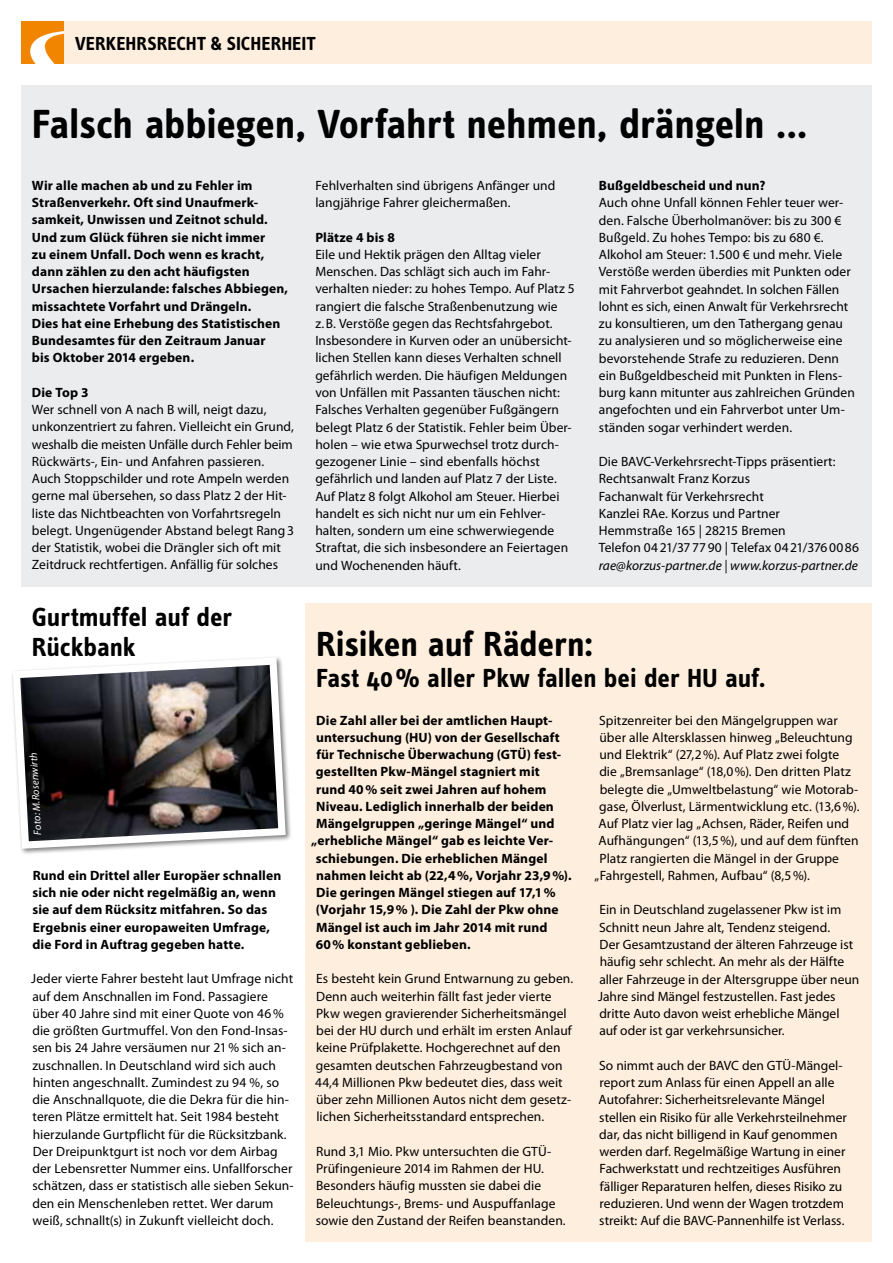
<style>
.page{position:relative;width:893px;height:1263px;background:#fff}
.page>*{position:absolute;margin:0;border:0;box-sizing:border-box;transform-origin:0 0}
.t1{font:700 42px "Info Text";letter-spacing:-.005em;color:#000}
.t2{font:700 36px "Info Text";letter-spacing:-.005em;color:#000}
.t3{font:700 27px/30px "Info Text";color:#000}
.t4{font:700 19.5px "Info Text";color:#000}
.t5{font:13.5px/17.2px "Myriad Pro";letter-spacing:.005em;color:#000}
.t6{font:700 13.5px/17.2px "Myriad Pro";letter-spacing:.01em;color:#000}
.t7{font:italic 13.5px "Myriad Pro";letter-spacing:.005em;color:#000}
.t8{font:italic 10.5px "Myriad Pro";color:#fff}
</style>
<div class="page">
<div style="left:32px;top:21px;width:840px;height:43px;background:#feeedd"></div>
<div style="left:21px;top:85px;width:851px;height:501px;background:#eaeced"></div>
<div style="left:305px;top:604px;width:567px;height:638px;background:#feeedd"></div>
<img style="left:21px;top:21px;width:43px;height:43px">
<div style="left:11px;top:655px;width:281px;height:200px;background:#000;opacity:.5"></div>
<svg style="left:11px;top:655px;width:278px;height:197px"></svg>
<h3 class="t4" style="left:75px;top:32px;width:242px">VERKEHRSRECHT &amp; SICHERHEIT</h3>
<h1 class="t1" style="left:32px;top:100px;width:777px">Falsch abbiegen, Vorfahrt nehmen, drängeln ...</h1>
<p class="t6" style="left:32px;top:177px;width:258px">Wir alle machen ab und zu Fehler im Straßenverkehr. Oft sind Unaufmerk&shy;samkeit, Unwissen und Zeitnot schuld.<br>Und zum Glück führen sie nicht immer<br>zu einem Unfall. Doch wenn es kracht, dann zählen zu den acht häufigsten -Ursachen hierzulande: falsches Abbiegen, missachtete Vorfahrt und Drängeln.<br>Dies hat eine Erhebung des Statistischen Bundesamtes für den Zeitraum Januar<br>bis Oktober 2014 ergeben.</p>
<p class="t6" style="left:32px;top:384px;width:58px">Die Top 3</p>
<p class="t5" style="left:32px;top:401px;width:264px">Wer schnell von A nach B will, neigt dazu, unkonzentriert zu fahren. Vielleicht ein Grund, weshalb die meisten Unfälle durch Fehler beim Rückwärts-, Ein- und Anfahren passieren.<br>Auch Stoppschilder und rote Ampeln werden gerne mal übersehen, so dass Platz 2 der Hit&shy;liste das Nichtbeachten von Vorfahrtsregeln belegt. Ungenügender Abstand belegt Rang 3 der Statistik, wobei die Drängler sich oft mit Zeitdruck rechtfertigen. Anfällig für solches</p>
<h3 class="t3" style="left:32px;top:602px;width:202px">Gurtmuffel auf der<br>Rückbank</h3>
<p class="t8" style="left:32px;top:835px;width:84px;rotate:-93deg">Foto: M.Rosenwirth</p>
<p class="t6" style="left:32px;top:867px;width:250px">Rund ein Drittel aller Europäer schnallen sich nie oder nicht regelmäßig an, wenn sie auf dem Rücksitz mitfahren. So das -Ergebnis einer europaweiten Umfrage, die Ford in Auftrag gegeben hatte.</p>
<p class="t5" style="left:31px;top:970px;width:264px">Jeder vierte Fahrer besteht laut Umfrage nicht auf dem Anschnallen im Fond. Passagiere über 40 Jahre sind mit einer Quote von 46% die größten Gurtmuffel. Von den Fond-Insas&shy;sen bis 24 Jahre versäumen nur 21% sich an&shy;zuschnallen. In Deutschland wird sich auch hinten angeschnallt. Zumindest zu 94 %, so die Anschnallquote, die die Dekra für die hin&shy;teren Plätze ermittelt hat. Seit 1984 besteht hierzulande Gurtpflicht für die Rücksitzbank.<br>Der Dreipunktgurt ist noch vor dem Airbag der Lebensretter Nummer eins. Unfallforscher schätzen, dass er statistisch alle sieben Sekun&shy;den ein Menschenleben rettet. Wer darum weiß, schnallt(s) in Zukunft vielleicht doch.</p>
<p class="t5" style="left:315px;top:177px;width:242px">Fehlverhalten sind übrigens Anfänger und langjährige Fahrer gleichermaßen.</p>
<p class="t6" style="left:315px;top:229px;width:81px">Plätze 4 bis 8</p>
<p class="t5" style="left:315px;top:246px;width:261px">Eile und Hektik prägen den Alltag vieler Menschen. Das schlägt sich auch im Fahr&shy;verhalten nieder: zu hohes Tempo. Auf Platz 5 rangiert die falsche Straßenbenutzung wie z.B. Verstöße gegen das Rechtsfahrgebot.<br>Insbesondere in Kurven oder an unübersicht&shy;lichen Stellen kann dieses Verhalten schnell gefährlich werden. Die häufigen Meldungen von Unfällen mit Passanten täuschen nicht:<br>Falsches Verhalten gegenüber Fußgängern belegt Platz 6 der Statistik. Fehler beim Über&shy;holen – wie etwa Spurwechsel trotz durch&shy;gezogener Linie – sind ebenfalls höchst gefährlich und landen auf Platz 7 der Liste.<br>Auf Platz 8 folgt Alkohol am Steuer. Hierbei handelt es sich nicht nur um ein Fehlver&shy;halten, sondern um eine schwerwiegende Straftat, die sich insbesondere an Feiertagen und Wochenenden häuft.</p>
<p class="t6" style="left:599px;top:177px;width:168px">Bußgeldbescheid und nun?</p>
<p class="t5" style="left:599px;top:194px;width:258px">Auch ohne Unfall können Fehler teuer wer&shy;den. Falsche Überholmanöver: bis zu 300 € Bußgeld. Zu hohes Tempo: bis zu 680 €.<br>Alkohol am Steuer: 1.500 € und mehr. Viele Verstöße werden überdies mit Punkten oder mit Fahrverbot geahndet. In solchen Fällen lohnt es sich, einen Anwalt für Verkehrsrecht zu konsultieren, um den Tathergang genau zu analysieren und so möglicherweise eine bevorstehende Strafe zu reduzieren. Denn ein Bußgeldbescheid mit Punkten in Flens&shy;burg kann mitunter aus zahlreichen Gründen angefochten und ein Fahrverbot unter Um&shy;ständen sogar verhindert werden.</p>
<p class="t5" style="left:599px;top:453px;width:262px">Die BAVC-Verkehrsrecht-Tipps präsentiert:<br>Rechtsanwalt Franz Korzus<br>Fachanwalt für Verkehrsrecht<br>Kanzlei RAe. Korzus und Partner<br>Hemmstraße 165 | 28215 Bremen<br>Telefon 0421/377790 | Telefax 0421/3760086</p>
<p class="t7" style="left:599px;top:558px;width:261px">rae@korzus-partner.de | www.korzus-partner.de</p>
<h2 class="t2" style="left:316px;top:623px;width:279px">Risiken auf Rädern:</h2>
<h3 class="t3" style="left:316px;top:663px;width:451px">Fast 40% aller Pkw fallen bei der HU auf.</h3>
<p class="t6" style="left:316px;top:712px;width:237px">Die Zahl aller bei der amtlichen Haupt-</p>
<p class="t6" style="left:316px;top:729px;width:245px">untersuchung (HU) von der Gesellschaft</p>
<p class="t6" style="left:316px;top:746px;width:246px">für Technische Überwachung (GTÜ) fest-</p>
<p class="t6" style="left:316px;top:763px;width:225px">gestellten Pkw-Mängel stagniert mit</p>
<p class="t6" style="left:316px;top:781px;width:232px">rund 40% seit zwei Jahren auf hohem</p>
<p class="t6" style="left:316px;top:798px;width:239px">-N iveau. Lediglich innerhalb der beiden</p>
<p class="t6" style="left:316px;top:815px;width:240px">Mängelgruppen „geringe Mängel“ und</p>
<p class="t6" style="left:311px;top:832px;width:244px">„erhebliche Mängel“ gab es leichte Ver-</p>
<p class="t6" style="left:316px;top:850px;width:233px">schiebungen. Die erheblichen Mängel</p>
<p class="t6" style="left:316px;top:867px;width:257px">nahmen leicht ab (22,4%, Vorjahr 23,9%).</p>
<p class="t6" style="left:316px;top:884px;width:241px">Die geringen Mängel stiegen auf 17,1%</p>
<p class="t6" style="left:316px;top:901px;width:244px">(Vorjahr 15,9% ). Die Zahl der Pkw ohne</p>
<p class="t6" style="left:316px;top:919px;width:233px">-Mängel ist auch im Jahr 2014 mit rund</p>
<p class="t6" style="left:316px;top:936px;width:156px">60% konstant geblieben.</p>
<p class="t5" style="left:315px;top:970px;width:260px">Es besteht kein Grund Entwarnung zu geben.<br>Denn auch weiterhin fällt fast jeder vierte Pkw wegen gravierender Sicherheitsmängel bei der HU durch und erhält im ersten Anlauf keine Prüfplakette. Hochgerechnet auf den gesamten deutschen Fahrzeugbestand von 44,4 Millionen Pkw bedeutet dies, dass weit über zehn Millionen Autos nicht dem gesetz&shy;lichen Sicherheitsstandard entsprechen.</p>
<p class="t5" style="left:316px;top:1143px;width:251px">Rund 3,1 Mio. Pkw untersuchten die GTÜ-Prüfingenieure 2014 im Rahmen der HU.<br>Besonders häufig mussten sie dabei die Beleuchtungs-, Brems- und Auspuffanlage sowie den Zustand der Reifen beanstanden.</p>
<p class="t5" style="left:599px;top:712px;width:240px">Spitzenreiter bei den Mängelgruppen war</p>
<p class="t5" style="left:599px;top:729px;width:255px">über alle Altersklassen hinweg „Beleuchtung</p>
<p class="t5" style="left:599px;top:746px;width:241px">und Elektrik“ (27,2%). Auf Platz zwei folgte</p>
<p class="t5" style="left:599px;top:763px;width:253px">die „Bremsanlage“ (18,0%). Den dritten Platz</p>
<p class="t5" style="left:600px;top:781px;width:260px">belegte die „Umweltbelastung“ wie Motorab-</p>
<p class="t5" style="left:599px;top:798px;width:262px">gase, Ölverlust, Lärmentwicklung etc. (13,6%).</p>
<p class="t5" style="left:599px;top:815px;width:252px">Auf Platz vier lag „Achsen, Räder, Reifen und</p>
<p class="t5" style="left:599px;top:832px;width:262px">Aufhängungen“ (13,5%), und auf dem fünften</p>
<p class="t5" style="left:600px;top:850px;width:241px">Platz rangierten die Mängel in der Gruppe</p>
<p class="t5" style="left:595px;top:867px;width:217px">„Fahrgestell, Rahmen, Aufbau“ (8,5%).</p>
<p class="t5" style="left:598px;top:901px;width:263px">Ein in Deutschland zugelassener Pkw ist im Schnitt neun Jahre alt, Tendenz steigend.<br>Der Gesamtzustand der älteren Fahrzeuge ist häufig sehr schlecht. An mehr als der Hälfte aller Fahrzeuge in der Altersgruppe über neun Jahre sind Mängel festzustellen. Fast jedes dritte Auto davon weist erhebliche Mängel auf oder ist gar verkehrsunsicher.</p>
<p class="t5" style="left:599px;top:1057px;width:250px">So nimmt auch der BAVC den GTÜ-Mängel&shy;report zum Anlass für einen Appell an alle Autofahrer: Sicherheitsrelevante Mängel stellen ein Risiko für alle Verkehrsteilnehmer dar, das nicht billigend in Kauf genommen werden darf. Regelmäßige Wartung in einer Fachwerkstatt und rechtzeitiges Ausführen fälliger Reparaturen helfen, dieses Risiko zu reduzieren. Und wenn der Wagen trotzdem streikt: Auf die BAVC-Pannenhilfe ist Verlass.</p>
</div>
